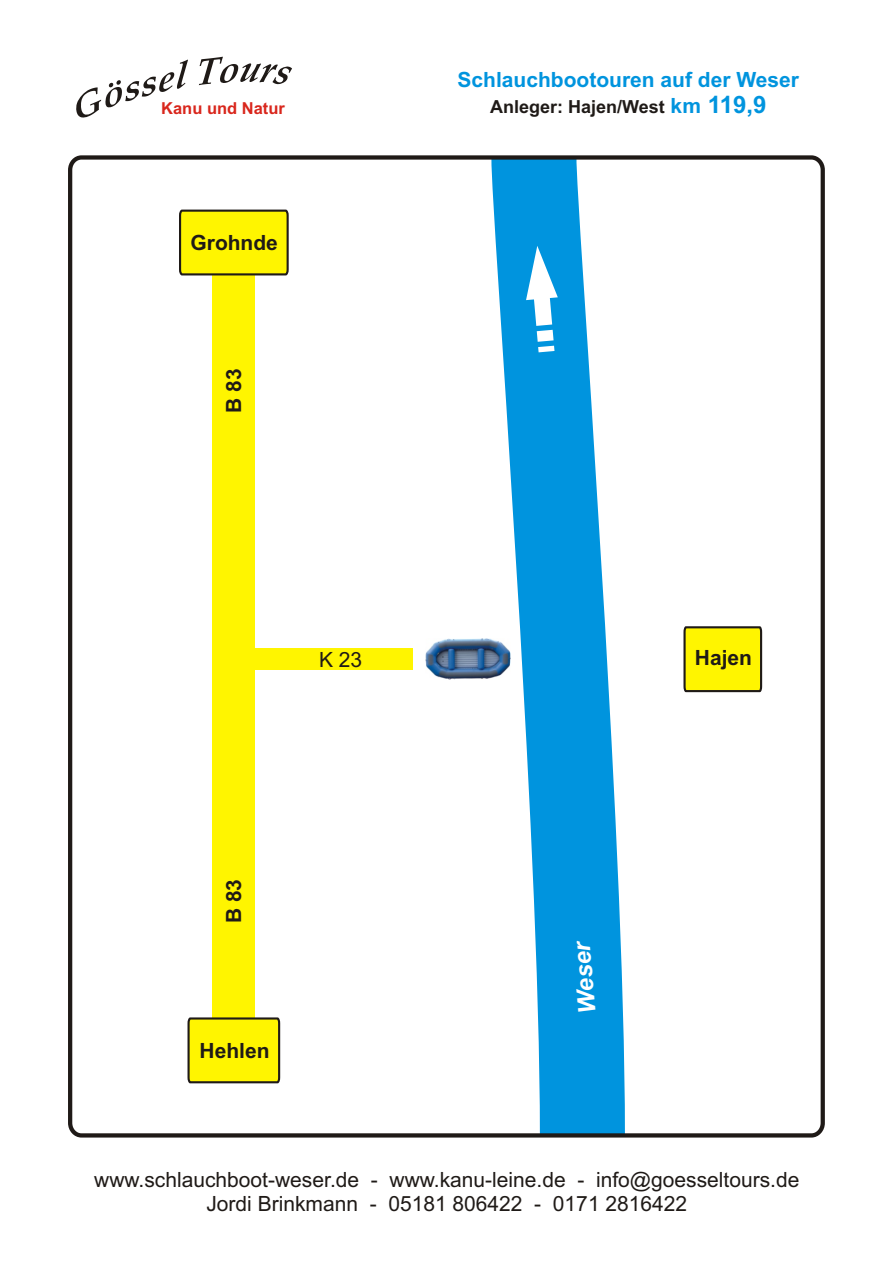
<style>
.page{position:relative;width:894px;height:1263px;background:#fff}
.page>*{position:absolute;margin:0;border:0;box-sizing:border-box;transform-origin:0 0}
.t1{font:italic 700 24px "Arial";color:#fff}
.t2{font:21px/23.4px "Arial";color:#1f1a17;text-align:center}
.t3{font:700 21px "Arial";color:#0094de}
.t4{font:700 21px "Arial";color:#1f1a17}
.t5{font:700 18px "Arial";color:#1f1a17}
.t6{font:700 16.5px "Arial";color:#d9261c}
.s1{font-size:21px;color:#0094de}
.s2{font-size:24px;color:#0094de}
</style>
<div class="page">
<img style="left:425px;top:639px;width:25px;height:41px">
<svg style="left:76px;top:57px;width:216px;height:61px"></svg>
<div style="left:213px;top:230px;width:42px;height:850px;background:#fff500"></div>
<div style="left:251px;top:649px;width:161px;height:21px;background:#fff500"></div>
<svg style="left:450px;top:160px;width:175px;height:973px"></svg>
<svg style="left:526px;top:246px;width:32px;height:106px"></svg>
<svg style="left:179px;top:209px;width:110px;height:68px"></svg>
<svg style="left:187px;top:1016px;width:94px;height:68px"></svg>
<svg style="left:683px;top:626px;width:80px;height:67px;background:#e6dd0b"></svg>
<div style="left:68px;top:155px;width:757px;height:983px;border:4px solid #1f1a17;border-radius:12px"></div>
<p class="t6" style="left:161px;top:102px;width:125px">Kanu und Natur</p>
<p class="t4" style="left:191px;top:235px;width:89px">Grohnde</p>
<p class="t4" style="left:226px;top:413px;width:46px;rotate:-90deg">B 83</p>
<p class="t2" style="left:319px;top:649px;width:45px">K 23</p>
<p class="t4" style="left:226px;top:923px;width:46px;rotate:-90deg">B 83</p>
<p class="t4" style="left:200px;top:1043px;width:71px">Hehlen</p>
<p class="t3" style="left:458px;top:71px;width:343px">Schlauchbootouren auf der Weser</p>
<p class="t5" style="left:490px;top:100px;width:278px">Anleger: Hajen/West <span class="s1">km</span> <span class="s2">119,9</span></p>
<p class="t4" style="left:695px;top:649px;width:59px">Hajen</p>
<p class="t1" style="left:578px;top:1014px;width:73px;rotate:-95deg">Weser</p>
<p class="t2" style="left:94px;top:1170px;width:707px">www.schlauchboot-weser.de - www.kanu-leine.de - info@goesseltours.de<br>Jordi Brinkmann - 05181 806422 - 0171 2816422</p>
</div>
